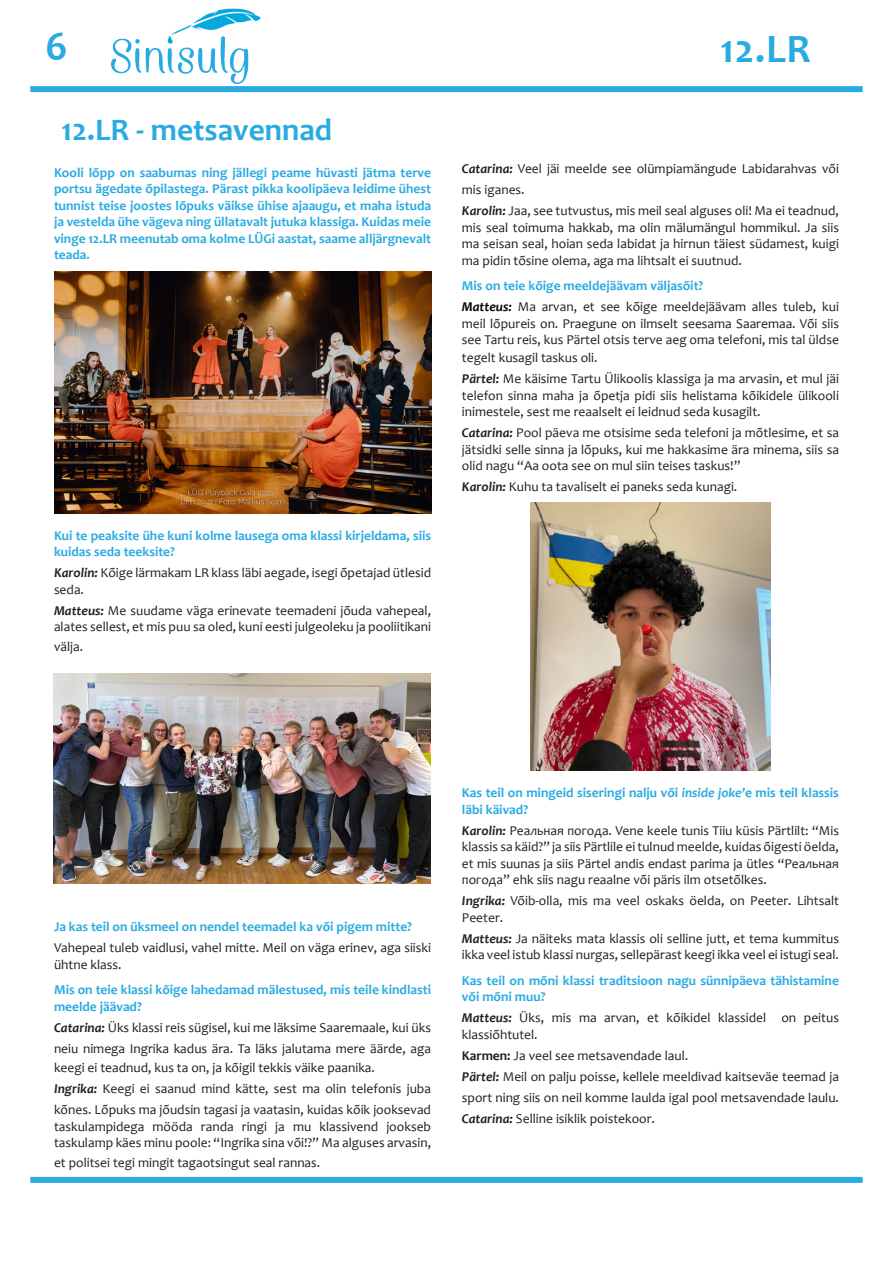
<style>
.page{position:relative;width:893px;height:1263px;background:#fff}
.page>*{position:absolute;margin:0;border:0;box-sizing:border-box;transform-origin:0 0}
.t1{font:700 42px "Candara";color:#29abe2}
.t2{font:700 40.5px "Candara";color:#29abe2}
.t3{font:700 31.5px "Candara";color:#29abe2}
.t4{font:13.5px/16.5px "Candara";color:#231f20}
.t5{font:700 13.5px/16.5px "Candara";color:#29abe2}
.s1{font-weight:700;font-style:italic}
.s2{font-weight:700;color:#29abe2}
.s3{font-weight:700;font-style:italic;color:#000}
.s4{font-weight:400;color:#231f20}
.s5{font-style:italic}
.s6{font-weight:700}
</style>
<div class="page">
<div style="left:30px;top:1177px;width:833px;height:6px;background:#29abe2"></div>
<div style="left:30px;top:86px;width:833px;height:6px;background:#29abe2"></div>
<img style="left:111px;top:8px;width:150px;height:76px">
<img style="left:54px;top:272px;width:377px;height:241px">
<img style="left:53px;top:674px;width:377px;height:209px">
<img style="left:531px;top:503px;width:239px;height:268px">
<p class="t1" style="left:46px;top:20px;width:24px">6</p>
<p class="t2" style="left:720px;top:23px;width:92px">12.LR</p>
<p class="t3" style="left:62px;top:110px;width:272px">12.LR - metsavennad</p>
<p class="t5" style="left:54px;top:164px;width:379px;text-align:justify">Kooli lõpp on saabumas ning jällegi peame hüvasti jätma terve portsu ägedate õpilastega. Pärast pikka koolipäeva leidime ühest tunnist teise joostes lõpuks väikse ühise ajaaugu, et maha istuda ja vestelda ühe vägeva ning üllatavalt jutuka klassiga. Kuidas meie vinge 12.LR meenutab oma kolme LÜGi aastat, saame alljärgnevalt teada.</p>
<p class="t5" style="left:54px;top:527px;width:379px">Kui te peaksite ühe kuni kolme lausega oma klassi kirjeldama, siis kuidas seda teeksite?</p>
<p class="t4" style="left:54px;top:564px;width:379px"><span class="s1">Karolin:</span> Kõige lärmakam LR klass läbi aegade, isegi õpetajad ütlesid seda.</p>
<p class="t4" style="left:54px;top:602px;width:379px"><span class="s1">Matteus:</span> Me suudame väga erinevate teemadeni jõuda vahepeal, alates sellest, et mis puu sa oled, kuni eesti julgeoleku ja pooliitikani</p>
<p class="t4" style="left:54px;top:638px;width:31px">välja.</p>
<p class="t4" style="left:462px;top:158px;width:379px;line-height:21px"><span class="s1">Catarina:</span> Veel jäi meelde see olümpiamängude Labidarahvas või mis iganes.<br><span class="s1">Karolin:</span> Jaa, see tutvustus, mis meil seal alguses oli! Ma ei teadnud,</p>
<p class="t4" style="left:462px;top:219px;width:379px;text-align:justify">mis seal toimuma hakkab, ma olin mälumängul hommikul. Ja siis ma seisan seal, hoian seda labidat ja hirnun täiest südamest, kuigi ma pidin tõsine olema, aga ma lihtsalt ei suutnud.</p>
<p class="t4" style="left:462px;top:275px;width:379px;line-height:21px"><span class="s2">Mis on teie kõige meeldejäävam väljasõit?<br></span><span class="s3">Matteus:</span> Ma arvan, et see kõige meeldejäävam alles tuleb, kui</p>
<p class="t4" style="left:462px;top:315px;width:379px">meil lõpureis on. Praegune on ilmselt seesama Saaremaa. Või siis see Tartu reis, kus Pärtel otsis terve aeg oma telefoni, mis tal üldse</p>
<p class="t4" style="left:462px;top:347px;width:379px;line-height:21px">tegelt kusagil taskus oli.<br><span class="s1">Pärtel:</span> Me käisime Tartu Ülikoolis klassiga ja ma arvasin, et mul jäi</p>
<p class="t4" style="left:462px;top:387px;width:379px">telefon sinna maha ja õpetja pidi siis helistama kõikidele ülikooli inimestele, sest me reaalselt ei leidnud seda kusagilt.</p>
<p class="t4" style="left:462px;top:424px;width:379px;text-align:justify"><span class="s1">Catarina:</span> Pool päeva me otsisime seda telefoni ja mõtlesime, et sa jätsidki selle sinna ja lõpuks, kui me hakkasime ära minema, siis sa olid nagu “Aa oota see on mul siin teises taskus!”</p>
<p class="t4" style="left:462px;top:478px;width:277px"><span class="s1">Karolin:</span> Kuhu ta tavaliselt ei paneks seda kunagi.</p>
<p class="t4" style="left:54px;top:916px;width:379px;line-height:21px"><span class="s2">Ja kas teil on üksmeel on nendel teemadel ka või pigem mitte?<br></span>Vahepeal tuleb vaidlusi, vahel mitte. Meil on väga erinev, aga siiski</p>
<p class="t5" style="left:54px;top:951px;width:379px;line-height:25.5px"><span class="s4">ühtne klass.<br></span>Mis on teie klassi kõige lahedamad mälestused, mis teile kindlasti</p>
<p class="t4" style="left:54px;top:996px;width:379px;line-height:21px"><span class="s2">meelde jäävad?<br></span><span class="s1">Catarina:</span> Üks klassi reis sügisel, kui me läksime Saaremaale, kui üks neiu nimega Ingrika kadus ära. Ta läks jalutama mere äärde, aga</p>
<p class="t4" style="left:54px;top:1057px;width:379px;line-height:21px">keegi ei teadnud, kus ta on, ja kõigil tekkis väike paanika.<br><span class="s1">Ingrika:</span> Keegi ei saanud mind kätte, sest ma olin telefonis juba kõnes. Lõpuks ma jõudsin tagasi ja vaatasin, kuidas kõik jooksevad</p>
<p class="t4" style="left:54px;top:1118px;width:379px">taskulampidega mööda randa ringi ja mu klassivend jookseb taskulamp käes minu poole: “Ingrika sina või!?” Ma alguses arvasin,</p>
<p class="t4" style="left:54px;top:1154px;width:268px">et politsei tegi mingit tagaotsingut seal rannas.</p>
<p class="t5" style="left:462px;top:784px;width:379px">Kas teil on mingeid siseringi nalju või <span class="s5">inside joke’</span>e mis teil klassis läbi käivad?</p>
<p class="t4" style="left:462px;top:822px;width:379px;text-align:justify"><span class="s1">Karolin:</span> Pеальная погода. Vene keele tunis Tiiu küsis Pärtlilt: “Mis klassis sa käid?” ja siis Pärtlile ei tulnud meelde, kuidas õigesti öelda, et mis suunas ja siis Pärtel andis endast parima ja ütles “Pеальная погода” ehk siis nagu reaalne või päris ilm otsetõlkes.</p>
<p class="t4" style="left:462px;top:892px;width:379px"><span class="s1">Ingrika:</span> Võib-olla, mis ma veel oskaks öelda, on Peeter. Lihtsalt<br>Peeter.</p>
<p class="t4" style="left:462px;top:930px;width:379px"><span class="s1">Matteus:</span> Ja näiteks mata klassis oli selline jutt, et tema kummitus ikka veel istub klassi nurgas, sellepärast keegi ikka veel ei istugi seal.</p>
<p class="t5" style="left:462px;top:972px;width:379px">Kas teil on mõni klassi traditsioon nagu sünnipäeva tähistamine või mõni muu?</p>
<p class="t4" style="left:462px;top:1009px;width:379px"><span class="s1">Matteus:</span> Üks, mis ma arvan, et kõikidel klassidel on peitus klassiõhtutel.</p>
<p class="t4" style="left:462px;top:1045px;width:379px;line-height:21px"><span class="s6">Karmen:</span> Ja veel see metsavendade laul.<br><span class="s1">Pärtel:</span> Meil on palju poisse, kellele meeldivad kaitseväe teemad ja sport ning siis on neil komme laulda igal pool metsavendade laulu.<br><span class="s1">Catarina:</span> Selline isiklik poistekoor.</p>
</div>
